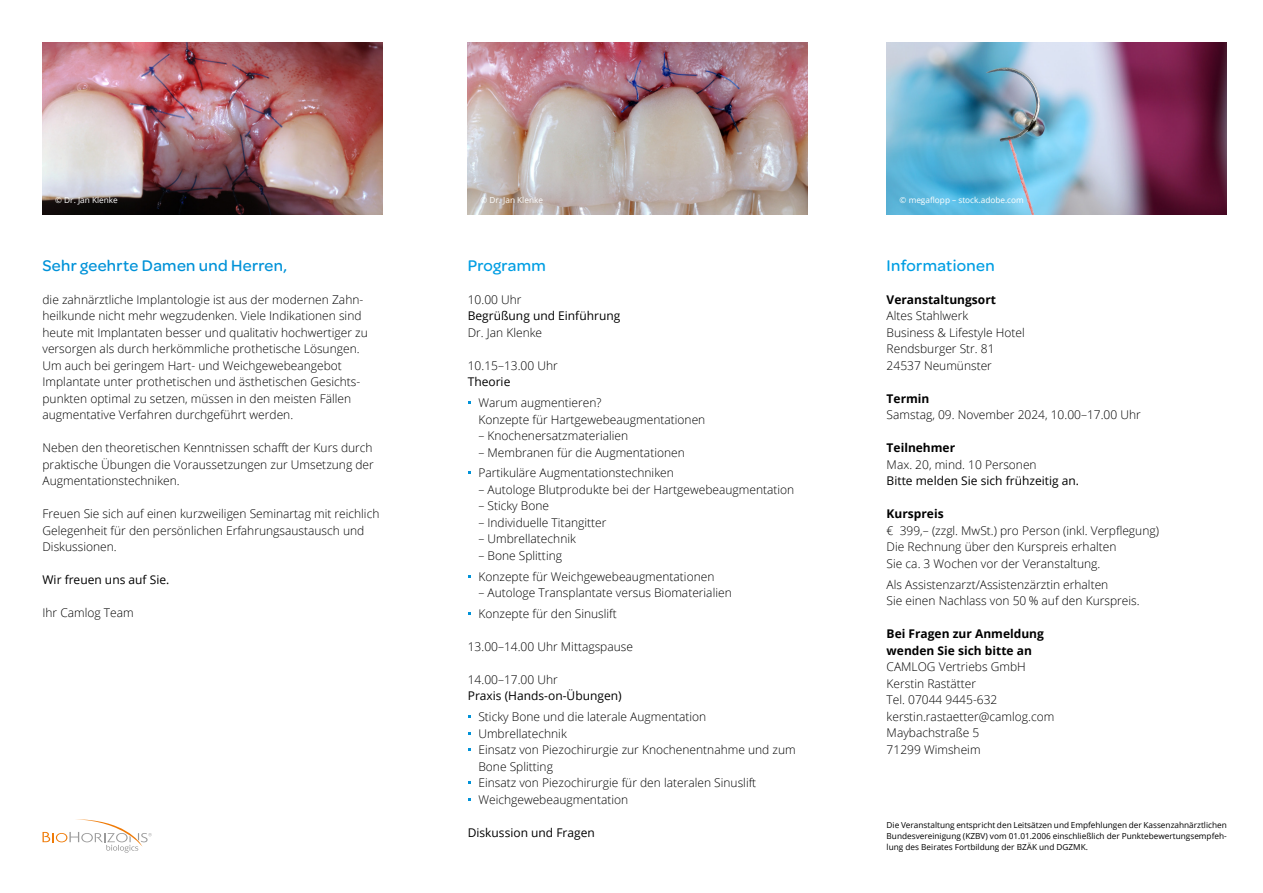
<style>
.page{position:relative;width:1263px;height:893px;background:#fff}
.page>*{position:absolute;margin:0;border:0;box-sizing:border-box;transform-origin:0 0}
.t1{font:500 16.5px "Omnes";letter-spacing:.02em;color:#0092d8}
.t2{font:500 16.5px "Omnes";letter-spacing:.02em;color:#009ee3}
.t3{font:300 12px/16.5px "Open Sans";color:#000}
.t4{font:12px "Open Sans";color:#000}
.t5{font:700 12px/16.5px "Open Sans";color:#000}
.t6{font:8.25px/11.2px "Open Sans";color:#000;text-align:justify}
.t7{font:8.25px "Open Sans";color:#fff}
</style>
<div class="page">
<img style="left:887px;top:43px;width:340px;height:172px">
<img style="left:468px;top:43px;width:340px;height:172px">
<img style="left:43px;top:43px;width:340px;height:172px">
<svg style="left:43px;top:819px;width:109px;height:34px"></svg>
<p class="t7" style="left:55px;top:195px;width:64px">© Dr. Jan Klenke</p>
<p class="t7" style="left:480px;top:195px;width:64px">© Dr. Jan Klenke</p>
<p class="t7" style="left:900px;top:195px;width:126px">© megaflopp – stock.adobe.com</p>
<h1 class="t1" style="left:43px;top:254px;width:246px">Sehr geehrte Damen und Herren,</h1>
<p class="t3" style="left:43px;top:291px;width:327px">die zahnärztliche Implantologie ist aus der modernen Zahn&shy;heilkunde nicht mehr wegzudenken. Viele Indikationen sind heute mit Implantaten besser und qualitativ hochwertiger zu versorgen als durch herkömmliche prothetische Lösungen.<br>Um auch bei geringem Hart- und Weichgewebeangebot Implantate unter prothetischen und ästhetischen Gesichts&shy;punkten optimal zu setzen, müssen in den meisten Fällen augmentative Verfahren durchgeführt werden.</p>
<p class="t3" style="left:43px;top:439px;width:333px;text-align:justify">Neben den theoretischen Kenntnissen schafft der Kurs durch praktische Übungen die Voraussetzungen zur Umsetzung der Augmentationstechniken.</p>
<p class="t3" style="left:43px;top:505px;width:338px">Freuen Sie sich auf einen kurzweiligen Seminartag mit reichlich<br>Gelegenheit für den persönlichen Erfahrungsaustausch und<br>Diskussionen.</p>
<p class="t4" style="left:43px;top:572px;width:128px">Wir freuen uns auf Sie.</p>
<p class="t3" style="left:43px;top:604px;width:93px">Ihr Camlog Team</p>
<h1 class="t2" style="left:468px;top:254px;width:80px">Programm</h1>
<p class="t3" style="left:468px;top:291px;width:55px">10.00 Uhr</p>
<p class="t4" style="left:468px;top:308px;width:154px">Begrüßung und Einführung</p>
<p class="t3" style="left:468px;top:324px;width:76px">Dr. Jan Klenke</p>
<p class="t3" style="left:468px;top:357px;width:92px">10.15–13.00 Uhr</p>
<p class="t4" style="left:468px;top:374px;width:44px">Theorie</p>
<p class="t3" style="left:478px;top:394px;width:228px">Warum augmentieren?<br>Konzepte für Hartgewebeaugmentationen</p>
<p class="t3" style="left:478px;top:427px;width:151px">– Knochenersatzmaterialien</p>
<p class="t3" style="left:478px;top:442px;width:208px;line-height:20.7px">– Membranen für die Augmentationen<br>Partikuläre Augmentationstechniken</p>
<p class="t3" style="left:478px;top:481px;width:317px">– Autologe Blutprodukte bei der Hartgewebeaugmentation</p>
<p class="t3" style="left:478px;top:497px;width:72px">– Sticky Bone</p>
<p class="t3" style="left:478px;top:514px;width:129px">– Individuelle Titangitter</p>
<p class="t3" style="left:478px;top:530px;width:99px">– Umbrellatechnik</p>
<p class="t3" style="left:478px;top:545px;width:238px;line-height:20.7px">– Bone Splitting<br>Konzepte für Weichgewebeaugmentationen</p>
<p class="t3" style="left:478px;top:582px;width:255px;line-height:20.7px">– Autologe Transplantate versus Biomaterialien<br>Konzepte für den Sinuslift</p>
<p class="t3" style="left:468px;top:638px;width:167px">13.00–14.00 Uhr Mittagspause</p>
<p class="t3" style="left:468px;top:671px;width:92px">14.00–17.00 Uhr</p>
<p class="t4" style="left:468px;top:688px;width:155px">Praxis (Hands-on-Übungen)</p>
<p class="t3" style="left:478px;top:708px;width:319px">Sticky Bone und die laterale Augmentation Umbrellatechnik<br>Einsatz von Piezochirurgie zur Knochenentnahme und zum Bone Splitting<br>Einsatz von Piezochirurgie für den lateralen Sinuslift Weichgewebeaugmentation</p>
<p class="t4" style="left:468px;top:824px;width:129px">Diskussion und Fragen</p>
<h1 class="t2" style="left:887px;top:254px;width:109px">Informationen</h1>
<p class="t5" style="left:887px;top:291px;width:111px">Veranstaltungsort</p>
<p class="t3" style="left:887px;top:307px;width:140px">Altes Stahlwerk<br>Business &amp; Lifestyle Hotel<br>Rendsburger Str. 81<br>24537 Neumünster</p>
<p class="t5" style="left:887px;top:390px;width:44px">Termin</p>
<p class="t3" style="left:887px;top:406px;width:256px">Samstag, 09. November 2024, 10.00–17.00 Uhr</p>
<p class="t5" style="left:887px;top:439px;width:70px">Teilnehmer</p>
<p class="t3" style="left:887px;top:456px;width:152px">Max. 20, mind. 10 Personen</p>
<p class="t4" style="left:887px;top:473px;width:194px">Bitte melden Sie sich frühzeitig an.</p>
<p class="t5" style="left:887px;top:505px;width:59px">Kurspreis</p>
<p class="t3" style="left:887px;top:522px;width:274px">€ 399,– (zzgl. MwSt.) pro Person (inkl. Verpflegung)<br>Die Rechnung über den Kurspreis erhalten<br>Sie ca. 3 Wochen vor der Veranstaltung.</p>
<p class="t3" style="left:887px;top:576px;width:254px">Als Assistenzarzt/Assistenzärztin erhalten<br>Sie einen Nachlass von 50 % auf den Kurspreis.</p>
<p class="t5" style="left:887px;top:625px;width:159px">Bei Fragen zur Anmeldung wenden Sie sich bitte an</p>
<p class="t3" style="left:887px;top:658px;width:169px">CAMLOG Vertriebs GmbH<br>Kerstin Rastätter<br>Tel. 07044 9445-632 kerstin.rastaetter@camlog.com<br>Maybachstraße 5<br>71299 Wimsheim</p>
<p class="t6" style="left:887px;top:819px;width:342px">Die Veranstaltung entspricht den Leitsätzen und Empfehlungen der Kassenzahnärztlichen Bundesvereinigung (KZBV) vom 01.01.2006 einschließlich der Punktebewertungsempfeh&shy;lung des Beirates Fortbildung der BZÄK und DGZMK.</p>
</div>
